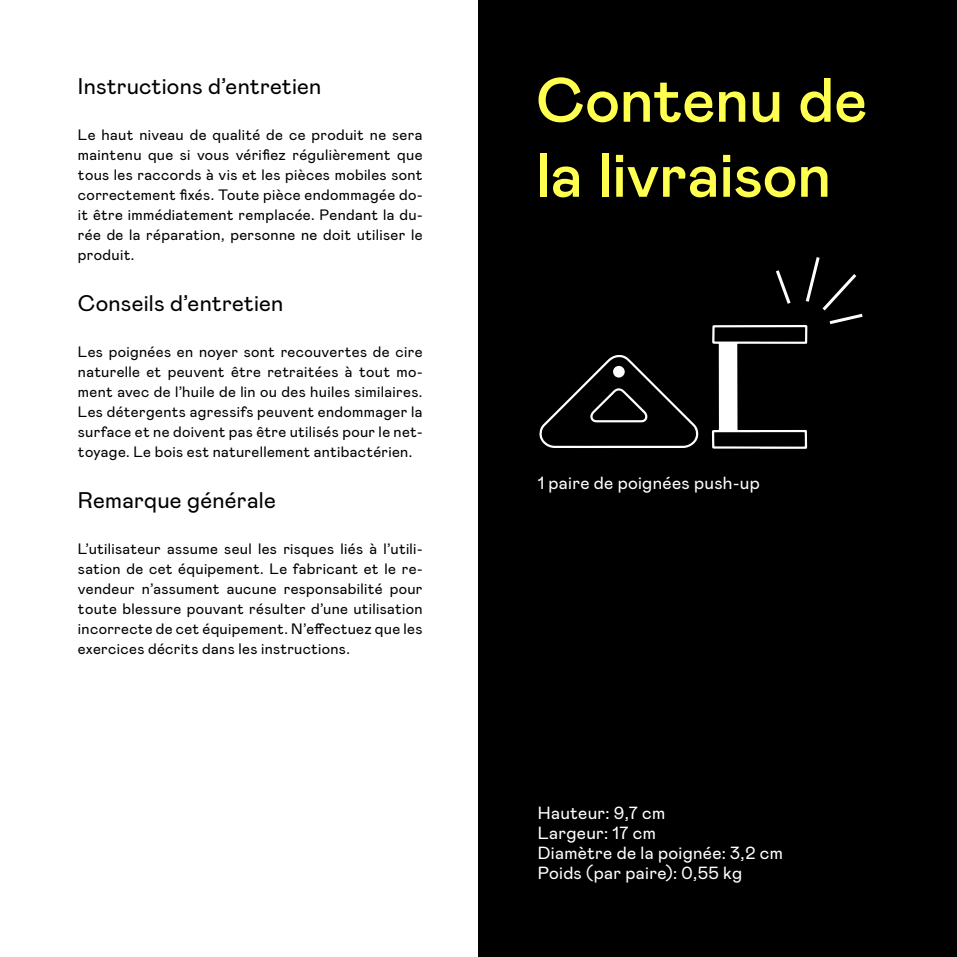
<style>
.page{position:relative;width:957px;height:957px;background:#fff}
.page>*{position:absolute;margin:0;border:0;box-sizing:border-box;transform-origin:0 0}
.t1{font:500 62.5px/75px "Mabry";letter-spacing:-.005em;color:#ffff50}
.t2{font:22.5px "Mabry";letter-spacing:.01em;color:#000}
.t3{font:17.5px/20px "Mabry";letter-spacing:.02em;color:#fff}
.t4{font:15px/20px "Mabry";letter-spacing:.025em;color:#000;text-align:justify}
</style>
<div class="page">
<div style="left:478px;top:0;width:479px;height:957px;background:#000"></div>
<svg style="left:712px;top:257px;width:150px;height:192px"></svg>
<svg style="left:539px;top:354px;width:159px;height:94px"></svg>
<div style="left:613px;top:366px;width:12px;height:11px;background:#fff;border-radius:50%"></div>
<h2 class="t2" style="left:78px;top:70px;width:245px">Instructions d’entretien</h2>
<p class="t4" style="left:78px;top:124px;width:346px">Le haut niveau de qualité de ce produit ne sera maintenu que si vous vérifiez régulièrement que tous les raccords à vis et les pièces mobiles sont correctement fixés. Toute pièce endommagée do&shy;it être immédiatement remplacée. Pendant la du&shy;rée de la réparation, personne ne doit utiliser le produit.</p>
<h2 class="t2" style="left:78px;top:287px;width:207px">Conseils d’entretien</h2>
<p class="t4" style="left:78px;top:341px;width:346px">Les poignées en noyer sont recouvertes de cire naturelle et peuvent être retraitées à tout mo&shy;ment avec de l’huile de lin ou des huiles similaires.<br>Les détergents agressifs peuvent endommager la surface et ne doivent pas être utilisés pour le net&shy;toyage. Le bois est naturellement antibactérien.</p>
<h2 class="t2" style="left:78px;top:484px;width:199px">Remarque générale</h2>
<p class="t4" style="left:78px;top:538px;width:346px">L’utilisateur assume seul les risques liés à l’utili&shy;sation de cet équipement. Le fabricant et le re&shy;vendeur n’assument aucune responsabilité pour toute blessure pouvant résulter d’une utilisation incorrecte de cet équipement. N’effectuez que les exercices décrits dans les instructions.</p>
<h1 class="t1" style="left:536px;top:60px;width:333px">Contenu de la livraison</h1>
<p class="t3" style="left:538px;top:472px;width:224px">1 paire de poignées push-up</p>
<p class="t3" style="left:538px;top:802px;width:247px">Hauteur: 9,7 cm<br>Largeur: 17 cm<br>Diamètre de la poignée: 3,2 cm<br>Poids (par paire): 0,55 kg</p>
</div>
